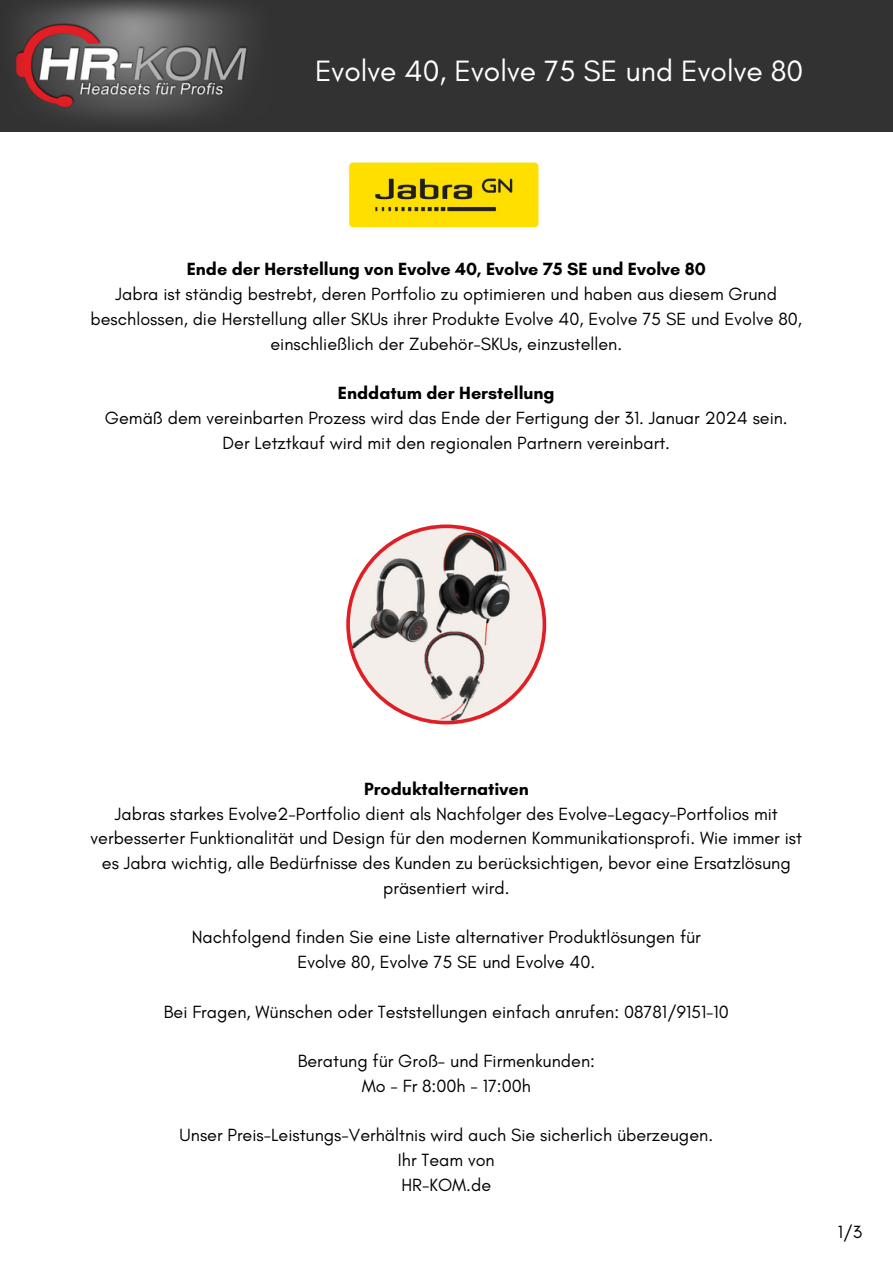
<style>
.page{position:relative;width:893px;height:1264px;background:#fff}
.page>*{position:absolute;margin:0;border:0;box-sizing:border-box;transform-origin:0 0}
.t1{font:30px "Glacial Indifference";color:#fff}
.t2{font:18px/24.8px "Glacial Indifference";color:#000;text-align:center}
.t3{font:700 18px "Glacial Indifference";color:#000}
</style>
<div class="page">
<div style="left:0;top:0;width:892px;height:131px;background:#323232"></div>
<img style="left:15px;top:0;width:233px;height:120px">
<img style="left:348px;top:162px;width:191px;height:66px">
<svg style="left:346px;top:524px;width:200px;height:200px"></svg>
<p class="t1" style="left:315px;top:52px;width:490px">Evolve 40, Evolve 75 SE und Evolve 80</p>
<p class="t3" style="left:187px;top:258px;width:520px">Ende der Herstellung von Evolve 40, Evolve 75 SE und Evolve 80</p>
<p class="t2" style="left:91px;top:281px;width:713px">Jabra ist ständig bestrebt, deren Portfolio zu optimieren und haben aus diesem Grund beschlossen, die Herstellung aller SKUs ihrer Produkte Evolve 40, Evolve 75 SE und Evolve 80, einschließlich der Zubehör-SKUs, einzustellen.</p>
<p class="t3" style="left:338px;top:382px;width:218px">Enddatum der Herstellung</p>
<p class="t2" style="left:105px;top:405px;width:684px">Gemäß dem vereinbarten Prozess wird das Ende der Fertigung der 31. Januar 2024 sein.<br>Der Letztkauf wird mit den regionalen Partnern vereinbart.</p>
<p class="t3" style="left:364px;top:778px;width:166px">Produktalternativen</p>
<p class="t2" style="left:91px;top:801px;width:712px">Jabras starkes Evolve2-Portfolio dient als Nachfolger des Evolve-Legacy-Portfolios mit verbesserter Funktionalität und Design für den modernen Kommunikationsprofi. Wie immer ist es Jabra wichtig, alle Bedürfnisse des Kunden zu berücksichtigen, bevor eine Ersatzlösung präsentiert wird.</p>
<p class="t2" style="left:192px;top:924px;width:510px">Nachfolgend finden Sie eine Liste alternativer Produktlösungen für</p>
<p class="t2" style="left:297px;top:949px;width:299px">Evolve 80, Evolve 75 SE und Evolve 40.</p>
<p class="t2" style="left:164px;top:998px;width:566px">Bei Fragen, Wünschen oder Teststellungen einfach anrufen: 08781/9151-10</p>
<p class="t2" style="left:298px;top:1048px;width:299px">Beratung für Groß- und Firmenkunden:</p>
<p class="t2" style="left:361px;top:1073px;width:171px">Mo - Fr 8:00h - 17:00h</p>
<p class="t2" style="left:179px;top:1122px;width:535px">Unser Preis-Leistungs-Verhältnis wird auch Sie sicherlich überzeugen.</p>
<p class="t2" style="left:398px;top:1147px;width:98px">Ihr Team von</p>
<p class="t2" style="left:401px;top:1172px;width:91px">HR-KOM.de</p>
<p class="t2" style="left:837px;top:1219px;width:26px">1/3</p>
</div>
